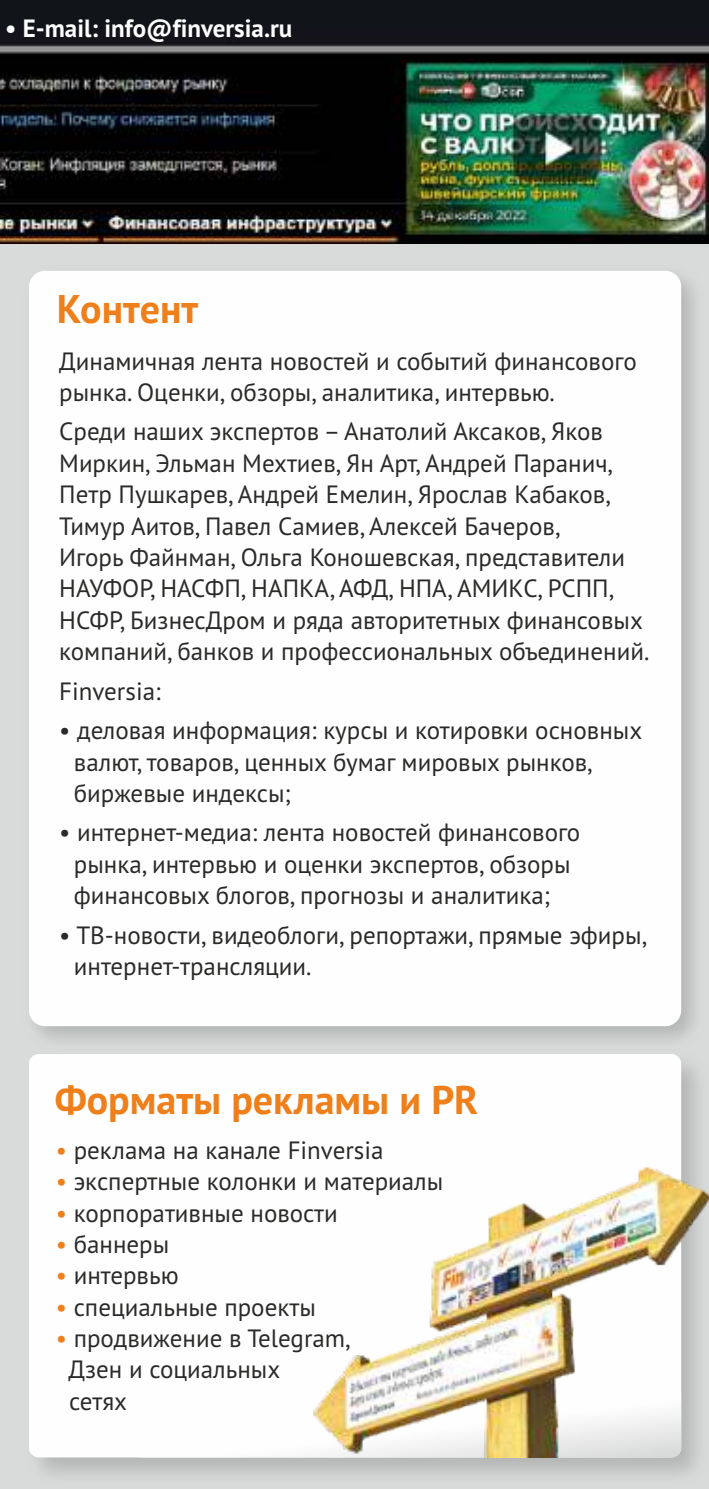
<style>
.page{position:relative;width:709px;height:1489px;background:#fff}
.page>*{position:absolute;margin:0;border:0;box-sizing:border-box;transform-origin:0 0}
.t1{font:700 40px "PT Sans";color:#ef7f1a}
.t2{font:25px/31.5px "PT Sans";color:#2b2a29}
.t3{font:700 25px "PT Sans";color:#fefefe}
.s1{color:#ef7f1a}
</style>
<div class="page">
<div style="left:0;top:0;width:709px;height:1488px;background:#d9dada"></div>
<img style="left:0;top:0;width:709px;height:244px">
<img style="left:29px;top:1063px;width:669px;height:412px">
<div style="left:29px;top:1053px;width:652px;height:404px;background:#fefefe;border-radius:10px"></div>
<img style="left:313px;top:1157px;width:396px;height:300px">
<img style="left:29px;top:271px;width:666px;height:790px">
<div style="left:29px;top:271px;width:652px;height:755px;background:#fefefe;border-radius:16px"></div>
<p class="t3" style="left:5px;top:18px;width:289px">• E-mail: info@finversia.ru</p>
<h1 class="t1" style="left:57px;top:292px;width:143px">Контент</h1>
<p class="t2" style="left:59px;top:347px;width:579px">Динамичная лента новостей и событий финансового рынка. Оценки, обзоры, аналитика, интервью.</p>
<p class="t2" style="left:59px;top:418px;width:591px">Среди наших экспертов –Анатолий Аксаков, Яков Миркин, Эльман Мехтиев, Ян Арт, Андрей Паранич, Петр Пушкарев, Андрей Емелин, Ярослав Кабаков, Тимур Аитов, Павел Самиев, Алексей Бачеров,<br>Игорь Файнман, Ольга Коношевская, представители НАУФОР, НАСФП, НАПКА, АФД, НПА, АМИКС, РСПП, НСФР, БизнесДром и ряда авторитетных финансовых компаний, банков и профессиональных объединений.</p>
<p class="t2" style="left:59px;top:677px;width:103px">Finversia:</p>
<p class="t2" style="left:74px;top:716px;width:570px;text-indent:-15px">• деловая информация: курсы и котировки основных валют, товаров, ценных бумаг мировых рынков, биржевые индексы;</p>
<p class="t2" style="left:74px;top:818px;width:508px;text-indent:-15px">• интернет-медиа: лента новостей финансового рынка, интервью и оценки экспертов, обзоры финансовых блогов, прогнозы и аналитика;</p>
<p class="t2" style="left:74px;top:921px;width:575px;text-indent:-15px">• ТВ-новости, видеоблоги, репортажи, прямые эфиры, интернет-трансляции.</p>
<h1 class="t1" style="left:55px;top:1082px;width:425px">Форматы рекламы и PR</h1>
<p class="t2" style="left:56px;top:1136px;width:329px"><span class="s1">•</span> реклама на канале Finversia</p>
<p class="t2" style="left:56px;top:1167px;width:389px"><span class="s1">•</span> экспертные колонки и материалы</p>
<p class="t2" style="left:56px;top:1198px;width:283px"><span class="s1">•</span> корпоративные новости</p>
<p class="t2" style="left:56px;top:1230px;width:115px"><span class="s1">•</span> баннеры</p>
<p class="t2" style="left:56px;top:1261px;width:124px"><span class="s1">•</span> интервью</p>
<p class="t2" style="left:56px;top:1292px;width:262px"><span class="s1">•</span> специальные проекты</p>
<p class="t2" style="left:68px;top:1324px;width:284px;text-indent:-13px"><span class="s1">•</span> продвижение в Telegram,<br>Дзен и социальных<br>сетях</p>
</div>
